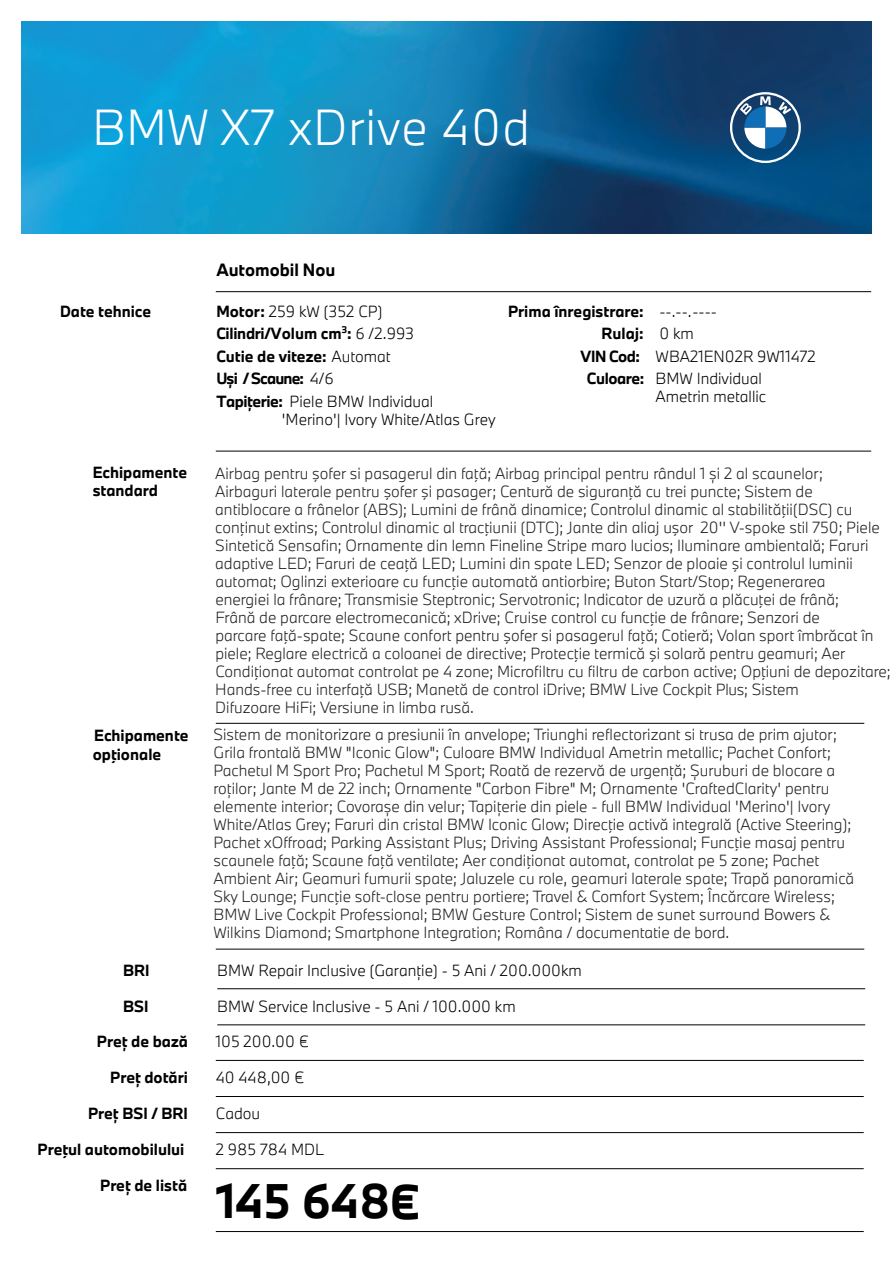
<style>
.page{position:relative;width:893px;height:1263px;background:#fff}
.page>*{position:absolute;margin:0;border:0;box-sizing:border-box;transform-origin:0 0}
.t1{font:300 46.95px "BMW Type Next";letter-spacing:.02em;color:#fff}
.t2{font:700 45px "BMW Type Next";color:#000001}
.t3{font:700 16.5px "BMW Type Next";color:#000001}
.t4{font:300 15px/18px "BMW Type Next";color:#231f20}
.t5{font:300 15px/22.5px "BMW Type Next";color:#000001}
.t6{font:700 15px/22.5px "BMW Type Next";color:#000001}
.s1{font-weight:300}
.s2{font-weight:700}
</style>
<div class="page">
<hr style="left:216px;top:291px;width:655px;height:1px;background:#000001">
<hr style="left:216px;top:723px;width:648px;height:1px;background:#000001">
<hr style="left:216px;top:949px;width:648px;height:1px;background:#000001">
<hr style="left:216px;top:1060px;width:648px;height:1px;background:#000001">
<hr style="left:216px;top:1096px;width:648px;height:1px;background:#000001">
<hr style="left:216px;top:1132px;width:648px;height:1px;background:#000001">
<hr style="left:216px;top:1168px;width:648px;height:1px;background:#000001">
<hr style="left:216px;top:1231px;width:648px;height:1px;background:#000001">
<hr style="left:216px;top:451px;width:655px;height:1px;background:#000001">
<img style="left:21px;top:21px;width:851px;height:213px">
<svg style="left:730px;top:92px;width:71px;height:71px"></svg>
<hr style="left:217px;top:988px;width:648px;height:1px;background:#000001">
<hr style="left:217px;top:1024px;width:648px;height:1px;background:#000001">
<h1 class="t1" style="left:92px;top:96px;width:439px">BMW X7 xDrive 40d</h1>
<p class="t6" style="left:60px;top:300px;width:93px">Date tehnice</p>
<p class="t6" style="left:93px;top:463px;width:96px;line-height:18px">Echipamente standard</p>
<p class="t6" style="left:93px;top:725px;width:97px;line-height:19.5px">Echipamente opţionale</p>
<p class="t6" style="left:123px;top:959px;width:28px">BRI</p>
<p class="t6" style="left:123px;top:995px;width:27px">BSI</p>
<p class="t6" style="left:97px;top:1030px;width:93px">Preț de bază</p>
<p class="t6" style="left:110px;top:1066px;width:79px">Preț dotări</p>
<p class="t6" style="left:88px;top:1102px;width:101px">Preț BSI / BRI</p>
<p class="t6" style="left:37px;top:1138px;width:148px">Preţul automobilului</p>
<p class="t6" style="left:100px;top:1174px;width:89px">Preț de listă</p>
<p class="t3" style="left:216px;top:259px;width:121px">Automobil Nou</p>
<p class="t6" style="left:216px;top:300px;width:199px">Motor: <span class="s1">259 kW (352 CP)<br></span>Cilindri/Volum cm<sup>3</sup>: <span class="s1">6 /2.993<br></span>Cutie de viteze: <span class="s1">Automat<br></span>Uși / Scaune: <span class="s1">4/6</span></p>
<p class="t6" style="left:508px;top:300px;width:137px;text-align:right">Prima înregistrare:<br>Rulaj:<br>VIN Cod:</p>
<p class="t5" style="left:656px;top:300px;width:162px">--.--.----<br>0 km<br>WBA21EN02R 9W11472</p>
<p class="t5" style="left:587px;top:367px;width:176px"><span class="s2">Culoare:</span> BMW Individual</p>
<p class="t5" style="left:216px;top:390px;width:218px"><span class="s2">Tapițerie:</span> Piele BMW Individual</p>
<p class="t5" style="left:656px;top:385px;width:112px">Ametrin metallic</p>
<p class="t5" style="left:282px;top:408px;width:215px">'Merino'| Ivory White/Atlas Grey</p>
<p class="t4" style="left:215px;top:464px;width:677px">Airbag pentru şofer si pasagerul din faţă; Airbag principal pentru rândul 1 și 2 al scaunelor;<br>Airbaguri laterale pentru şofer şi pasager; Centură de siguranţă cu trei puncte; Sistem de antiblocare a frânelor (ABS); Lumini de frână dinamice; Controlul dinamic al stabilităţii(DSC) cu conţinut extins; Controlul dinamic al tracţiunii (DTC); Jante din aliaj uşor 20'' V-spoke stil 750; Piele Sintetică Sensafin; Ornamente din lemn Fineline Stripe maro lucios; Iluminare ambientală; Faruri adaptive LED; Faruri de ceaţă LED; Lumini din spate LED; Senzor de ploaie şi controlul luminii automat; Oglinzi exterioare cu funcţie automată antiorbire; Buton Start/Stop; Regenerarea<br>energiei la frânare; Transmisie Steptronic; Servotronic; Indicator de uzură a plăcuţei de frână;<br>Frână de parcare electromecanică; xDrive; Cruise control cu funcţie de frânare; Senzori de<br>parcare faţă-spate; Scaune confort pentru şofer si pasagerul faţă; Cotieră; Volan sport îmbrăcat în piele; Reglare electrică a coloanei de directive; Protecţie termică şi solară pentru geamuri; Aer Condiţionat automat controlat pe 4 zone; Microfiltru cu filtru de carbon active; Opţiuni de depozitare; Hands-free cu interfaţă USB; Manetă de control iDrive; BMW Live Cockpit Plus; Sistem<br>Difuzoare HiFi; Versiune in limba rusă.</p>
<p class="t4" style="left:213px;top:725px;width:642px">Sistem de monitorizare a presiunii în anvelope; Triunghi reflectorizant si trusa de prim ajutor; Grila frontală BMW "Iconic Glow"; Culoare BMW Individual Ametrin metallic; Pachet Confort; Pachetul M Sport Pro; Pachetul M Sport; Roată de rezervă de urgență; Șuruburi de blocare a roților; Jante M de 22 inch; Ornamente "Carbon Fibre" M; Ornamente 'CraftedClarity' pentru elemente interior; Covorașe din velur; Tapițerie din piele - full BMW Individual 'Merino'| Ivory White/Atlas Grey; Faruri din cristal BMW Iconic Glow; Direcţie activă integrală (Active Steering); Pachet xOffroad; Parking Assistant Plus; Driving Assistant Professional; Funcţie masaj pentru scaunele faţă; Scaune faţă ventilate; Aer condiţionat automat, controlat pe 5 zone; Pachet Ambient Air; Geamuri fumurii spate; Jaluzele cu role, geamuri laterale spate; Trapă panoramică Sky Lounge; Funcţie soft-close pentru portiere; Travel &amp; Comfort System; Încărcare Wireless; BMW Live Cockpit Professional; BMW Gesture Control; Sistem de sunet surround Bowers &amp; Wilkins Diamond; Smartphone Integration; Româna / documentatie de bord.</p>
<p class="t5" style="left:217px;top:959px;width:366px">BMW Repair Inclusive (Garanție) - 5 Ani / 200.000km</p>
<p class="t5" style="left:217px;top:995px;width:300px">BMW Service Inclusive - 5 Ani / 100.000 km</p>
<p class="t5" style="left:216px;top:1030px;width:95px">105 200.00 €</p>
<p class="t5" style="left:216px;top:1066px;width:90px">40 448,00 €</p>
<p class="t5" style="left:216px;top:1102px;width:46px">Cadou</p>
<p class="t5" style="left:216px;top:1138px;width:110px">2 985 784 MDL</p>
<h2 class="t2" style="left:216px;top:1170px;width:206px">145 648 €</h2>
</div>
